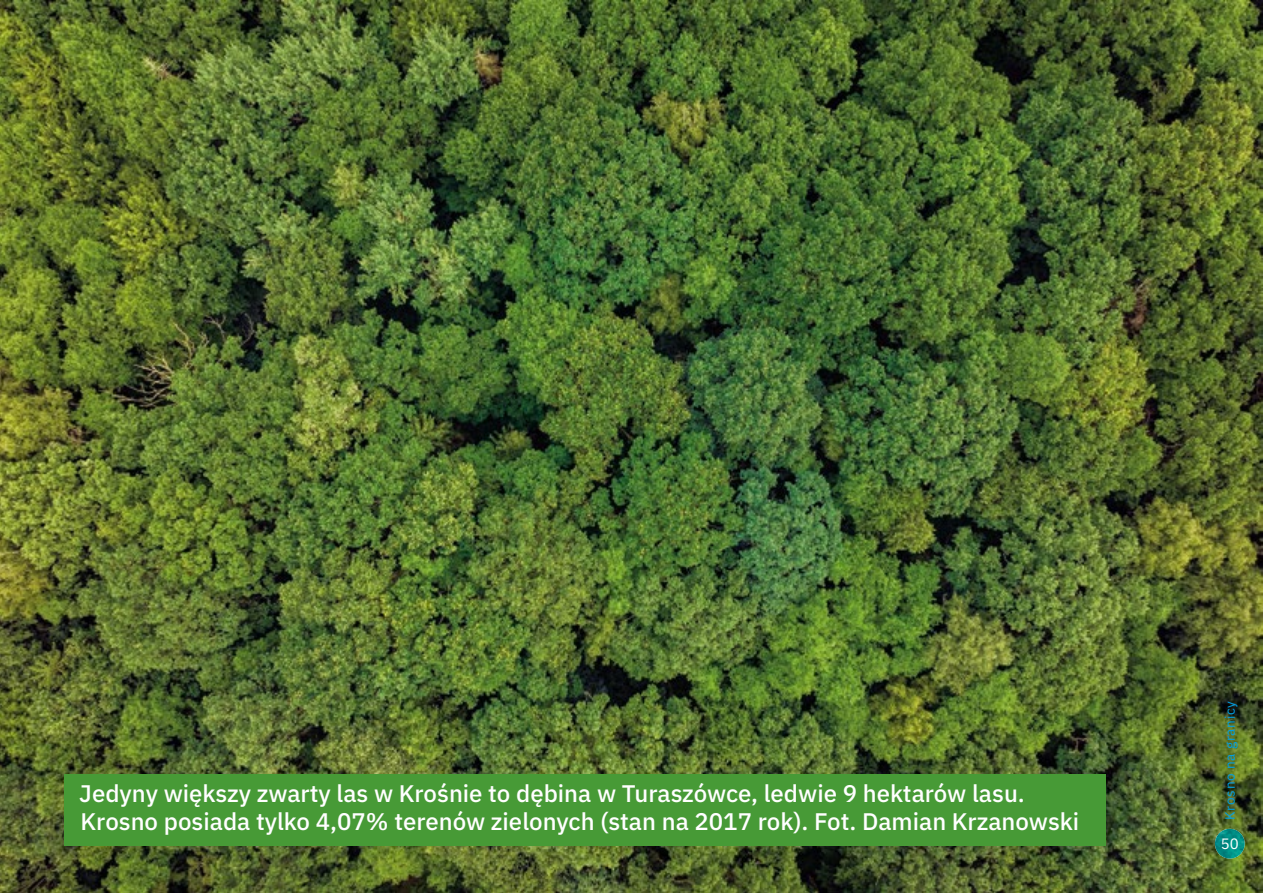
<style>
.page{position:relative;width:1263px;height:893px;background:#fff}
.page>*{position:absolute;margin:0;border:0;box-sizing:border-box;transform-origin:0 0}
.t1{font:24px/28.8px "IBM Plex Sans Medm";color:#fff}
.t2{font:15px "IBM Plex Sans";color:#fff}
.t3{font:13.5px "IBM Plex Sans";letter-spacing:.05em;color:#009fe3}
</style>
<div class="page">
<img style="left:0;top:0;width:1263px;height:893px">
<div style="left:64px;top:774px;width:1042px;height:71px;background:#479a36"></div>
<img style="left:1215px;top:829px;width:30px;height:29px;border-radius:15px">
<p class="t1" style="left:79px;top:777px;width:1001px">Jedyny większy zwarty las w Krośnie to dębina w Turaszówce, ledwie 9 hektarów lasu.<br>Krosno posiada tylko 4,07% terenów zielonych (stan na 2017 rok). Fot. Damian Krzanowski</p>
<p class="t3" style="left:1220px;top:820px;width:120px;rotate:-90deg">Krosno na granicy</p>
<p class="t2" style="left:1221px;top:832px;width:19px">50</p>
</div>
